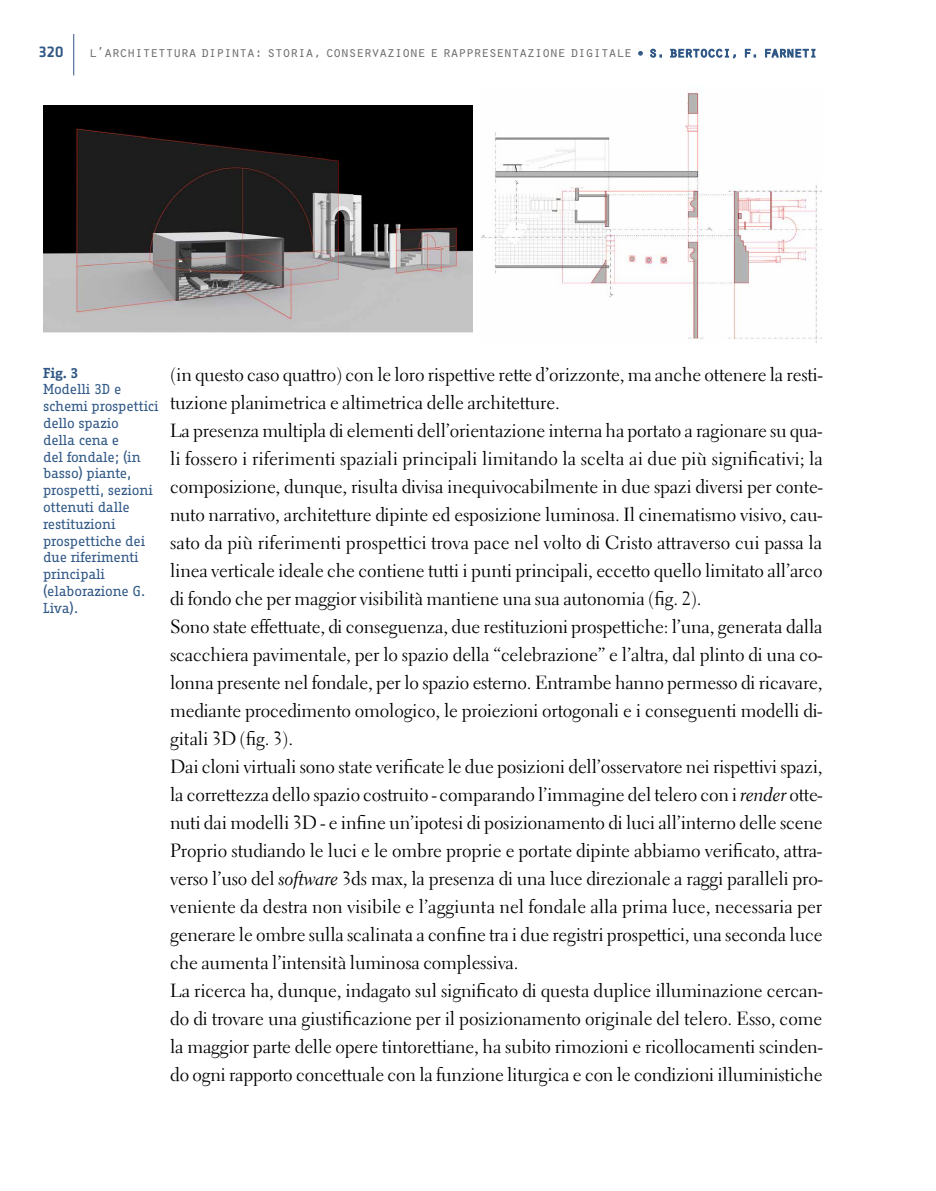
<style>
.page{position:relative;width:936px;height:1191px;background:#fff}
.page>*{position:absolute;margin:0;border:0;box-sizing:border-box;transform-origin:0 0}
.t1{font:19px/28px "Electra LT Std";letter-spacing:-.01em;color:#000}
.t2{font:500 16px "Klavika";color:#305886}
.t3{font:15px "Orator Std";letter-spacing:-.09em;color:#706f6f}
.t4{font:14px/16.8px "Fago Office Serif";letter-spacing:-.02em;color:#305886}
.t5{font:700 14px "Fago Office Serif";color:#305886}
.s1{font-family:"Orator";color:#305886}
.s2{font-family:"Electra LT Std Cursive"}
</style>
<div class="page">
<hr style="left:73px;top:34px;width:1px;height:41px;background:#305886">
<img style="left:43px;top:105px;width:430px;height:228px">
<img style="left:481px;top:92px;width:341px;height:251px">
<p class="t2" style="left:39px;top:43px;width:26px">320</p>
<p class="t3" style="left:88px;top:41px;width:730px">l’architettura dipinta: storia, conservazione e rappresentazione digitale <span class="s1">• s. bertocci, f. farneti</span></p>
<p class="t5" style="left:43px;top:365px;width:37px">Fig. 3</p>
<p class="t4" style="left:43px;top:381px;width:117px">Modelli 3D e schemi prospettici dello spazio<br>della cena e<br>del fondale; (in basso) piante, prospetti, sezioni ottenuti dalle restituzioni prospettiche dei due riferimenti principali (elaborazione G.<br>Liva).</p>
<p class="t1" style="left:170px;top:360px;width:654px">(in questo caso quattro) con le loro rispettive rette d’orizzonte, ma anche ottenere la resti&shy;tuzione planimetrica e altimetrica delle architetture.<br>La presenza multipla di elementi dell’orientazione interna ha portato a ragionare su qua&shy;li fossero i riferimenti spaziali principali limitando la scelta ai due più significativi; la composizione, dunque, risulta divisa inequivocabilmente in due spazi diversi per conte&shy;nuto narrativo, architetture dipinte ed esposizione luminosa. Il cinematismo visivo, cau&shy;sato da più riferimenti prospettici trova pace nel volto di Cristo attraverso cui passa la linea verticale ideale che contiene tutti i punti principali, eccetto quello limitato all’arco di fondo che per maggior visibilità mantiene una sua autonomia (fig. 2).<br>Sono state effettuate, di conseguenza, due restituzioni prospettiche: l’una, generata dalla scacchiera pavimentale, per lo spazio della “celebrazione” e l’altra, dal plinto di una co&shy;lonna presente nel fondale, per lo spazio esterno. Entrambe hanno permesso di ricavare, mediante procedimento omologico, le proiezioni ortogonali e i conseguenti modelli di&shy;gitali 3D (fig. 3).<br>Dai cloni virtuali sono state verificate le due posizioni dell’osservatore nei rispettivi spazi, la correttezza dello spazio costruito - comparando l’immagine del telero con i <span class="s2">render</span> otte&shy;nuti dai modelli 3D - e infine un’ipotesi di posizionamento di luci all’interno delle scene Proprio studiando le luci e le ombre proprie e portate dipinte abbiamo verificato, attra&shy;verso l’uso del <span class="s2">software</span> 3ds max, la presenza di una luce direzionale a raggi paralleli pro&shy;veniente da destra non visibile e l’aggiunta nel fondale alla prima luce, necessaria per generare le ombre sulla scalinata a confine tra i due registri prospettici, una seconda luce che aumenta l’intensità luminosa complessiva.<br>La ricerca ha, dunque, indagato sul significato di questa duplice illuminazione cercan&shy;do di trovare una giustificazione per il posizionamento originale del telero. Esso, come la maggior parte delle opere tintorettiane, ha subito rimozioni e ricollocamenti scinden&shy;do ogni rapporto concettuale con la funzione liturgica e con le condizioni illuministiche</p>
</div>
